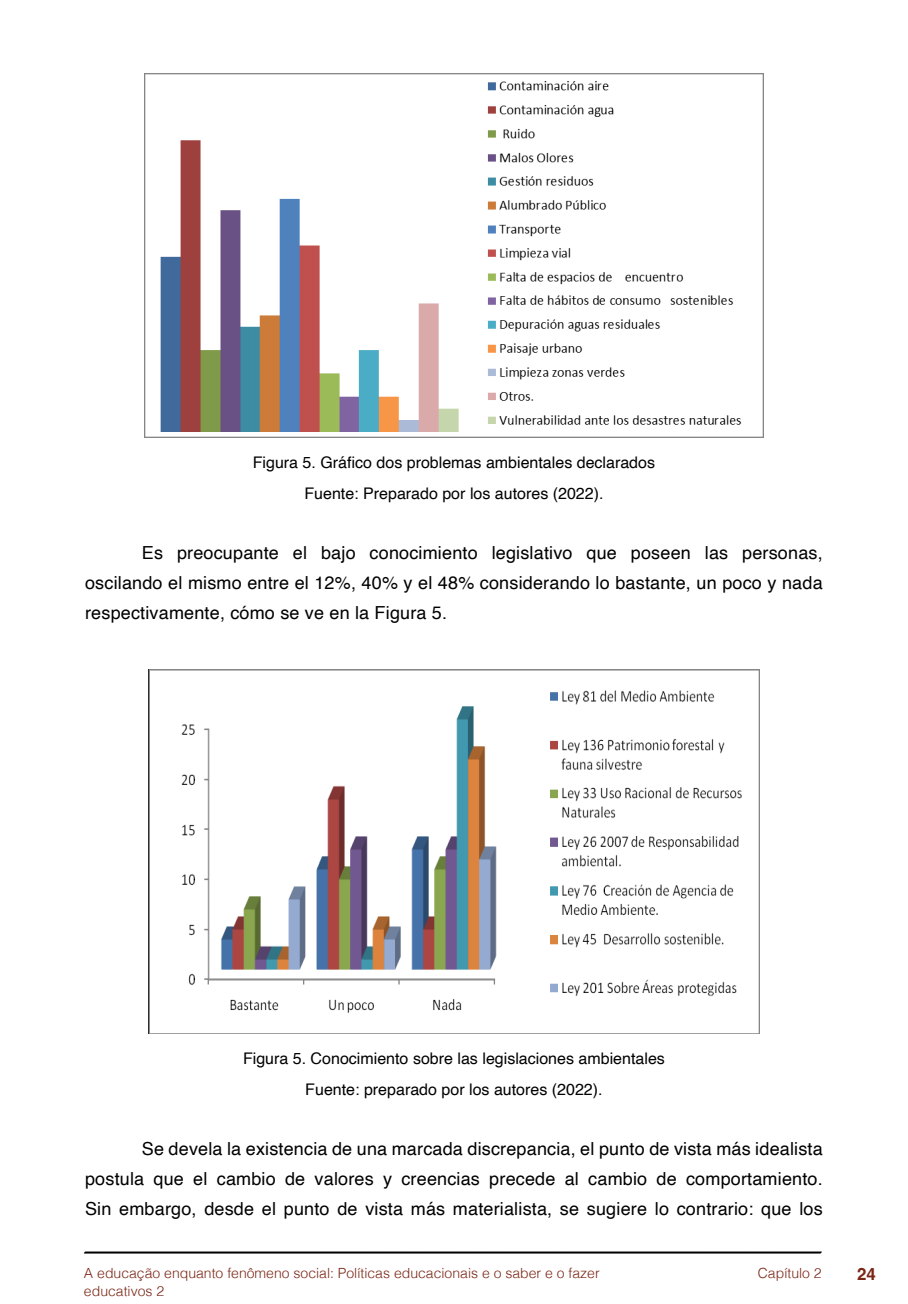
<style>
.page{position:relative;width:908px;height:1304px;background:#fff}
.page>*{position:absolute;margin:0;border:0;box-sizing:border-box;transform-origin:0 0}
.t1{font:18px/30px "Helvetica";letter-spacing:.01em;color:#000;text-align:justify}
.t2{font:700 16.8px "Helvetica";color:#7a2616}
.t3{font:16px/30.6px "Helvetica";color:#000;text-align:center}
.t4{font:300 14px/18px "Helvetica";color:#7a2616}
</style>
<div class="page">
<svg style="left:84px;top:1251px;width:737px;height:3px;background:#515151"></svg>
<img style="left:145px;top:74px;width:617px;height:364px">
<img style="left:149px;top:669px;width:609px;height:364px">
<p class="t3" style="left:253px;top:448px;width:403px">Figura 5. Gráfico dos problemas ambientales declarados<br>Fuente: Preparado por los autores (2022).</p>
<p class="t1" style="left:85px;top:538px;width:738px;text-indent:57px">Es preocupante el bajo conocimiento legislativo que poseen las personas, oscilando el mismo entre el 12%, 40% y el 48% considerando lo bastante, un poco y nada respectivamente, cómo se ve en la Figura 5.</p>
<p class="t3" style="left:243px;top:1043px;width:423px">Figura 5. Conocimiento sobre las legislaciones ambientales<br>Fuente: preparado por los autores (2022).</p>
<p class="t1" style="left:85px;top:1134px;width:738px;text-indent:57px">Se devela la existencia de una marcada discrepancia, el punto de vista más idealista postula que el cambio de valores y creencias precede al cambio de comportamiento.<br>Sin embargo, desde el punto de vista más materialista, se sugiere lo contrario: que los</p>
<p class="t4" style="left:84px;top:1263px;width:517px">A educação enquanto fenômeno social: Políticas educacionais e o saber e o fazer educativos 2</p>
<p class="t4" style="left:757px;top:1263px;width:65px">Capítulo 2</p>
<p class="t2" style="left:856px;top:1264px;width:20px">24</p>
</div>
